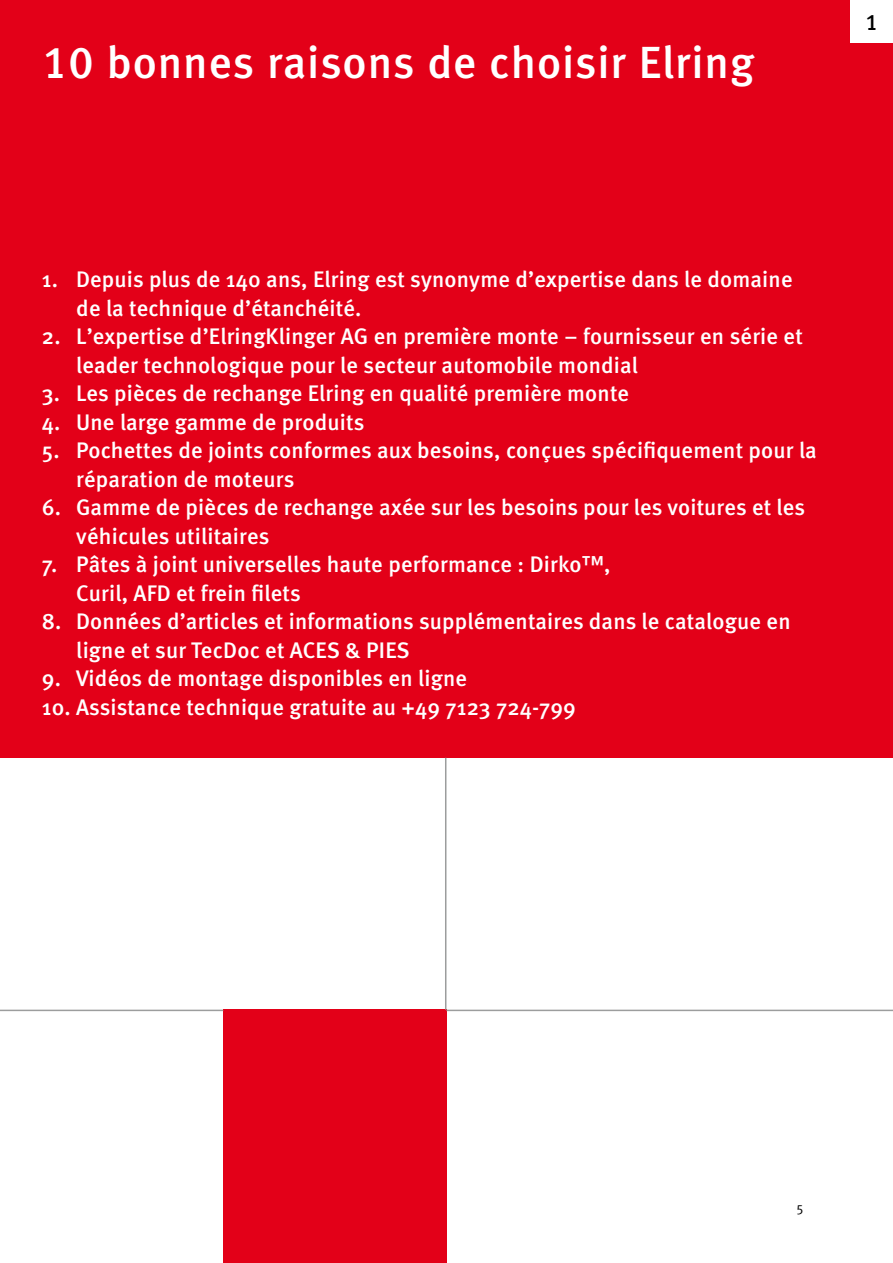
<style>
.page{position:relative;width:893px;height:1263px;background:#fff}
.page>*{position:absolute;margin:0;border:0;box-sizing:border-box;transform-origin:0 0}
.t1{font:45px "Meta Medium LF";letter-spacing:.02em;color:#fff}
.t2{font:500 22.5px/28.5px "Meta";letter-spacing:.01em;color:#fff}
.t3{font:22.5px "Meta Medium LF";color:#000}
.t4{font:13.5px "Meta Normal LF";color:#000}
</style>
<div class="page">
<div style="left:0;top:0;width:893px;height:758px;background:#e30018"></div>
<div style="left:850px;top:0;width:43px;height:43px;background:#fff"></div>
<div style="left:223px;top:1010px;width:223px;height:253px;background:#e30018"></div>
<hr style="left:0;top:1010px;width:223px;height:1px;background:#9c9d9d">
<hr style="left:446px;top:1010px;width:447px;height:1px;background:#9c9d9d">
<hr style="left:445px;top:758px;width:1px;height:252px;background:#9c9d9d">
<h1 class="t1" style="left:43px;top:36px;width:713px">10 bonnes raisons de choisir Elring</h1>
<p class="t3" style="left:865px;top:9px;width:14px">1</p>
<p class="t2" style="left:76px;top:265px;width:718px;text-indent:-34px">1. Depuis plus de 140 ans, Elring est synonyme d’expertise dans le domaine de la technique d’étanchéité.</p>
<p class="t2" style="left:76px;top:322px;width:728px;text-indent:-34px">2. L’expertise d’ElringKlinger AG en première monte – fournisseur en série et leader technologique pour le secteur automobile mondial</p>
<p class="t2" style="left:42px;top:379px;width:589px">3. Les pièces de rechange Elring en qualité première monte</p>
<p class="t2" style="left:42px;top:408px;width:324px">4. Une large gamme de produits</p>
<p class="t2" style="left:76px;top:436px;width:742px;text-indent:-34px">5. Pochettes de joints conformes aux besoins, conçues spécifiquement pour la réparation de moteurs</p>
<p class="t2" style="left:76px;top:493px;width:730px;text-indent:-34px">6. Gamme de pièces de rechange axée sur les besoins pour les voitures et les véhicules utilitaires</p>
<p class="t2" style="left:76px;top:550px;width:536px;text-indent:-34px">7. Pâtes à joint universelles haute performance : Dirko™,<br>Curil, AFD et frein filets</p>
<p class="t2" style="left:76px;top:607px;width:716px;text-indent:-34px">8. Données d’articles et informations supplémentaires dans le catalogue en ligne et sur TecDoc et ACES &amp; PIES</p>
<p class="t2" style="left:42px;top:664px;width:427px">9. Vidéos de montage disponibles en ligne</p>
<p class="t2" style="left:42px;top:693px;width:535px">10. Assistance technique gratuite au +49 7123 724-799</p>
<p class="t4" style="left:796px;top:1202px;width:9px">5</p>
</div>
